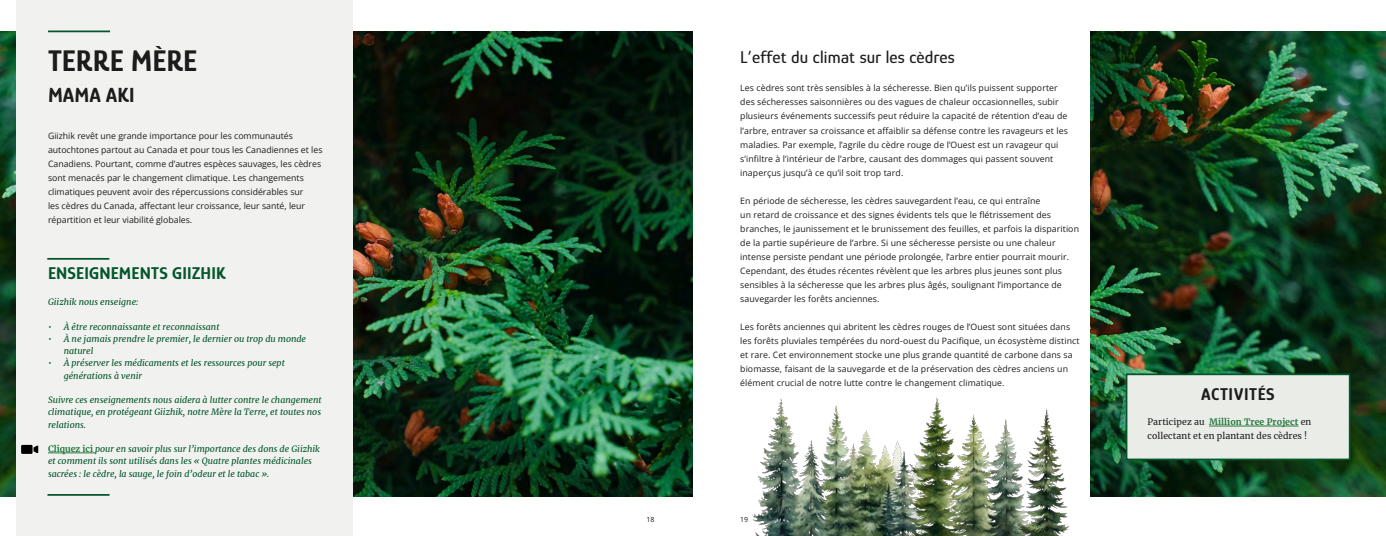
<style>
.page{position:relative;width:1386px;height:536px;background:#fff}
.page>*{position:absolute;margin:0;border:0;box-sizing:border-box;transform-origin:0 0}
.t1{font:100 30.62px "Glory";color:#1c1c1c}
.t2{font:100 21px "Glory";color:#1c1c1c}
.Body_Text{font:500 17.5px "Glory";letter-spacing:.01em;color:#1c1c1c}
.H2_Sub_Heading{font:100 17.5px "Glory";letter-spacing:.01em;color:#03562c}
.t3{font:100 17.5px "Glory";letter-spacing:.03em;color:#1c1c1c}
.Body_Text-2{font:8.75px/14px "Open Sans";letter-spacing:.01em;color:#1c1c1c}
.Azaadi_Teachings{font:italic 8.75px/12.2px "Merriweather";color:#03562c}
.Activity_body{font:8.75px/14px "Merriweather";letter-spacing:.01em;color:#1c1c1c}
.t4{font:7px "Open Sans";color:#1c1c1c}
.s1{font-weight:700;font-style:normal;color:#23773c}
.s2{font-weight:700;color:#23773c}
</style>
<div class="page">
<img style="left:0;top:32px;width:693px;height:464px">
<img style="left:1090px;top:32px;width:296px;height:464px">
<div style="left:16px;top:0;width:337px;height:536px;background:#f1f2ef"></div>
<hr style="left:48px;top:452px;width:47px;height:1px;background:#23773c">
<hr style="left:48px;top:30px;width:62px;height:2px;background:#03562c">
<hr style="left:47px;top:258px;width:62px;height:1px;background:#03562c">
<hr style="left:47px;top:494px;width:63px;height:1px;background:#03562c">
<div style="left:1126px;top:373px;width:225px;height:87px;background:#eaece8;border:2px solid #03562c"></div>
<hr style="left:1209px;top:425px;width:90px;height:1px;background:#23773c">
<img style="left:753px;top:397px;width:316px;height:139px">
<svg style="left:21px;top:444px;width:17px;height:9px"></svg>
<p class="t1" style="left:48px;top:42px;width:151px">TERRE MÈRE</p>
<p class="t2" style="left:48px;top:82px;width:88px">MAMA AKI</p>
<p class="Body_Text-2" style="left:48px;top:128px;width:276px">Giizhik revêt une grande importance pour les communautés autochtones partout au Canada et pour tous les Canadiennes et les Canadiens. Pourtant, comme d’autres espèces sauvages, les cèdres sont menacés par le changement climatique. Les changements climatiques peuvent avoir des répercussions considérables sur<br>les cèdres du Canada, affectant leur croissance, leur santé, leur répartition et leur viabilité globales.</p>
<h2 class="H2_Sub_Heading" style="left:48px;top:262px;width:179px">ENSEIGNEMENTS GIIZHIK</h2>
<p class="Azaadi_Teachings" style="left:48px;top:295px;width:92px">Giizhik nous enseigne:</p>
<p class="Azaadi_Teachings" style="left:48px;top:320px;width:173px">• À être reconnaissante et reconnaissant</p>
<p class="Azaadi_Teachings" style="left:64px;top:332px;width:244px;text-indent:-16px">• À ne jamais prendre le premier, le dernier ou trop du monde naturel</p>
<p class="Azaadi_Teachings" style="left:64px;top:357px;width:223px;text-indent:-16px">• À préserver les médicaments et les ressources pour sept générations à venir</p>
<p class="Azaadi_Teachings" style="left:48px;top:393px;width:275px;text-align:justify">Suivre ces enseignements nous aidera à lutter contre le changement climatique, en protégeant Giizhik, notre Mère la Terre, et toutes nos relations.</p>
<p class="Azaadi_Teachings" style="left:48px;top:442px;width:273px"><span class="s1">Cliquez ici</span> pour en savoir plus sur l’importance des dons de Giizhik et comment ils sont utilisés dans les « Quatre plantes médicinales sacrées : le cèdre, la sauge, le foin d’odeur et le tabac ».</p>
<p class="Body_Text" style="left:740px;top:47px;width:216px">L’effet du climat sur les cèdres</p>
<p class="Body_Text-2" style="left:740px;top:81px;width:329px">Les cèdres sont très sensibles à la sécheresse. Bien qu’ils puissent supporter des sécheresses saisonnières ou des vagues de chaleur occasionnelles, subir plusieurs événements successifs peut réduire la capacité de rétention d’eau de l’arbre, entraver sa croissance et affaiblir sa défense contre les ravageurs et les maladies. Par exemple, l’agrile du cèdre rouge de l’Ouest est un ravageur qui s’infiltre à l’intérieur de l’arbre, causant des dommages qui passent souvent inaperçus jusqu’à ce qu’il soit trop tard.</p>
<p class="Body_Text-2" style="left:740px;top:193px;width:340px">En période de sécheresse, les cèdres sauvegardent l’eau, ce qui entraîne<br>un retard de croissance et des signes évidents tels que le flétrissement des branches, le jaunissement et le brunissement des feuilles, et parfois la disparition de la partie supérieure de l’arbre. Si une sécheresse persiste ou une chaleur intense persiste pendant une période prolongée, l’arbre entier pourrait mourir.<br>Cependant, des études récentes révèlent que les arbres plus jeunes sont plus sensibles à la sécheresse que les arbres plus âgés, soulignant l’importance de sauvegarder les forêts anciennes.</p>
<p class="Body_Text-2" style="left:740px;top:319px;width:341px">Les forêts anciennes qui abritent les cèdres rouges de l’Ouest sont situées dans les forêts pluviales tempérées du nord-ouest du Pacifique, un écosystème distinct et rare. Cet environnement stocke une plus grande quantité de carbone dans sa biomasse, faisant de la sauvegarde et de la préservation des cèdres anciens un élément crucial de notre lutte contre le changement climatique.</p>
<p class="t4" style="left:646px;top:515px;width:10px">18</p>
<p class="t4" style="left:740px;top:515px;width:10px">19</p>
<p class="t3" style="left:1201px;top:383px;width:75px">ACTIVITÉS</p>
<p class="Activity_body" style="left:1147px;top:415px;width:165px">Participez au <span class="s2">Million Tree Project</span> en collectant et en plantant des cèdres !</p>
</div>
